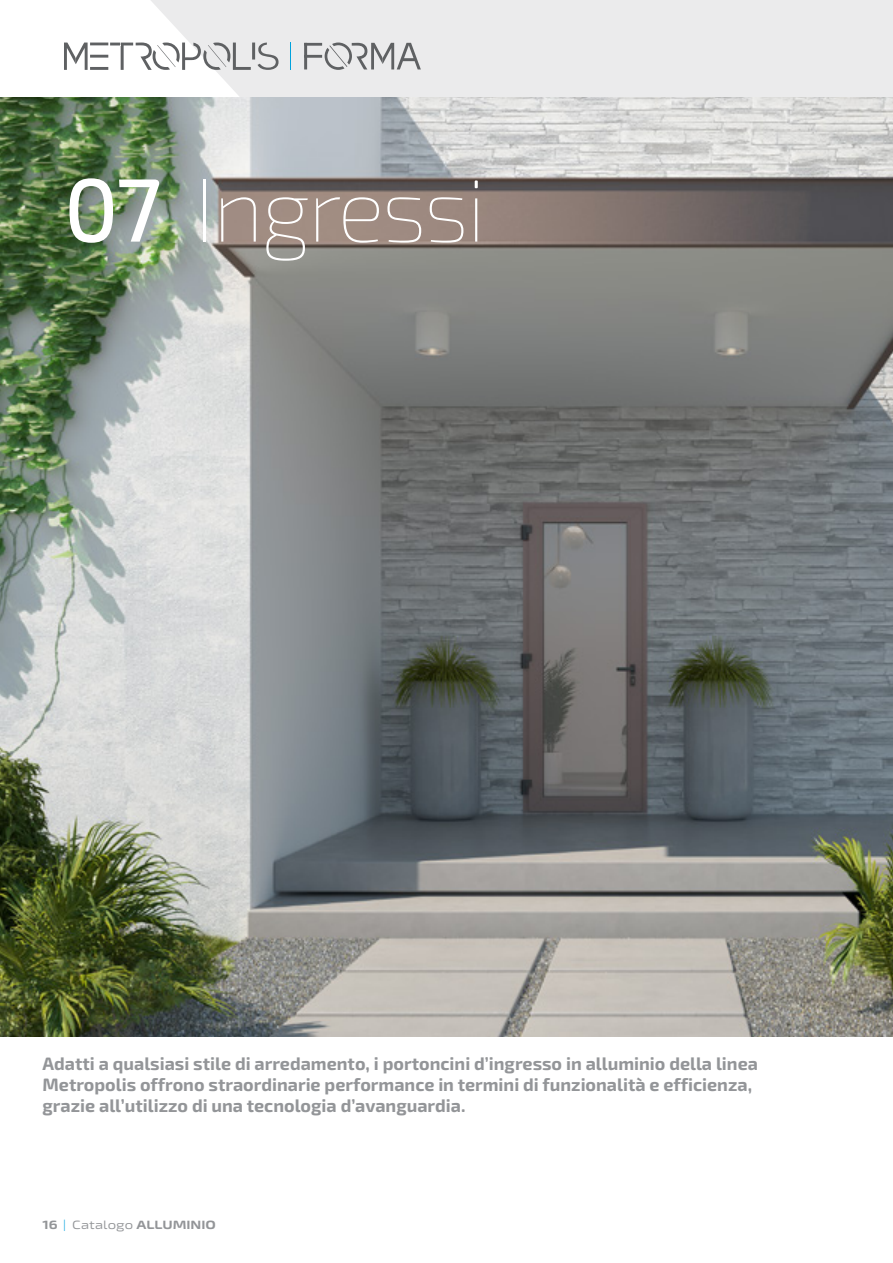
<style>
.page{position:relative;width:893px;height:1263px;background:#fff}
.page>*{position:absolute;margin:0;border:0;box-sizing:border-box;transform-origin:0 0}
.t1{font:100 90px "Exo 2";letter-spacing:-.03em;color:#fff}
.t2{font:700 18px/21px "Exo 2";color:#939598}
.t3{font:700 expanded 12px "Exo 2";color:#939598}
.s1{font-weight:500}
.s2{font-weight:300;font-stretch:normal;color:#00a2dd}
.s3{font-weight:400}
</style>
<div class="page">
<div style="left:150px;top:0;width:743px;height:98px;background:#ebebec"></div>
<img style="left:0;top:98px;width:893px;height:939px">
<svg style="left:64px;top:43px;width:187px;height:27px"></svg>
<hr style="left:252px;top:43px;width:3px;height:17px;background:#5f6163">
<svg style="left:258px;top:43px;width:21px;height:27px"></svg>
<hr style="left:304px;top:55px;width:18px;height:3px;background:#5f6163">
<hr style="left:304px;top:43px;width:18px;height:3px;background:#5f6163">
<hr style="left:304px;top:43px;width:3px;height:26px;background:#5f6163">
<svg style="left:325px;top:43px;width:96px;height:27px"></svg>
<svg style="left:290px;top:43px;width:1px;height:27px"></svg>
<p class="t1" style="left:64px;top:159px;width:424px"><span class="s1">07</span> Ingressi</p>
<p class="t2" style="left:43px;top:1053px;width:717px">Adatti a qualsiasi stile di arredamento, i portoncini d’ingresso in alluminio della linea<br>Metropolis offrono straordinarie performance in termini di funzionalità e efficienza, grazie all’utilizzo di una tecnologia d’avanguardia.</p>
<p class="t3" style="left:43px;top:1217px;width:175px">16 <span class="s2">|</span> <span class="s3">Catalogo</span> ALLUMINIO</p>
</div>
